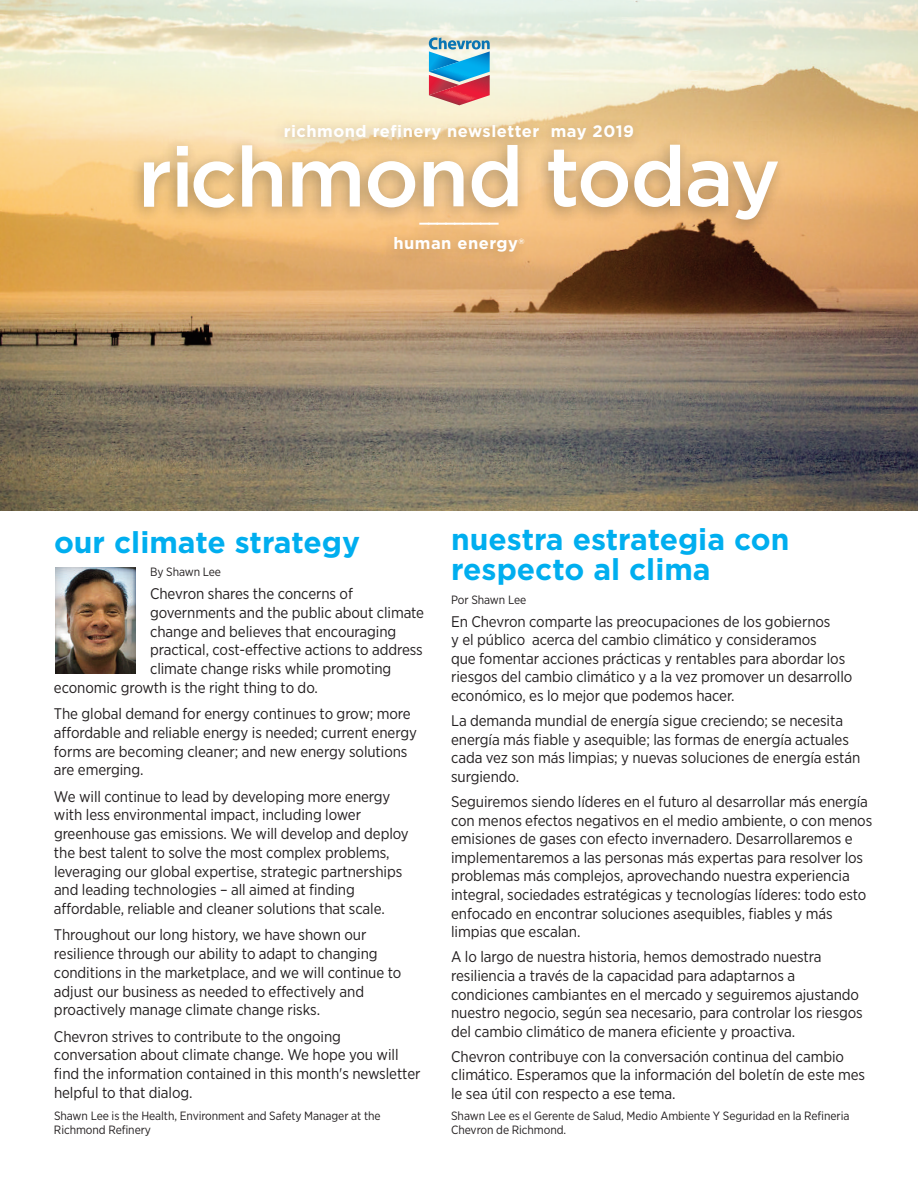
<style>
.page{position:relative;width:918px;height:1188px;background:#fff}
.page>*{position:absolute;margin:0;border:0;box-sizing:border-box;transform-origin:0 0}
.t1{font:500 84px "Gotham";letter-spacing:-.025em;color:#fff}
.t2{font:700 30px/30px "Gotham";color:#00aeef}
.t3{font:700 16.5px/26.4px "Gotham";letter-spacing:.03em;color:#fff;text-align:center}
.t4{font:15.3px/18.6px "Gotham Narrow";letter-spacing:-.005em;color:#231f20}
.t5{font:12px/14.2px "Gotham Narrow";letter-spacing:-.005em;color:#231f20}
</style>
<div class="page">
<img style="left:0;top:0;width:918px;height:511px">
<img style="left:55px;top:567px;width:80px;height:106px">
<img style="left:0;top:36px;width:918px;height:334px">
<p class="t3" style="left:284px;top:118px;width:352px">richmond refinery newsletter may 2019</p>
<h1 class="t1" style="left:138px;top:128px;width:644px">richmond today</h1>
<p class="t3" style="left:393px;top:203px;width:133px">_________ human energy<sup>®</sup></p>
<h2 class="t2" style="left:54px;top:527px;width:308px">our climate strategy</h2>
<p class="t5" style="left:150px;top:566px;width:73px">By Shawn Lee</p>
<p class="t4" style="left:150px;top:586px;width:204px">Chevron shares the concerns of</p>
<p class="t4" style="left:150px;top:604px;width:276px">governments and the public about climate</p>
<p class="t4" style="left:150px;top:623px;width:248px">change and believes that encouraging</p>
<p class="t4" style="left:150px;top:642px;width:274px">practical, cost-effective actions to address</p>
<p class="t4" style="left:150px;top:661px;width:243px">climate change risks while promoting</p>
<p class="t4" style="left:54px;top:679px;width:265px">economic growth is the right thing to do.</p>
<p class="t4" style="left:54px;top:706px;width:364px">The global demand for energy continues to grow; more affordable and reliable energy is needed; current energy forms are becoming cleaner; and new energy solutions are emerging.</p>
<p class="t4" style="left:54px;top:788px;width:356px">We will continue to lead by developing more energy with less environmental impact, including lower greenhouse gas emissions. We will develop and deploy the best talent to solve the most complex problems, leveraging our global expertise, strategic partnerships and leading technologies – all aimed at finding affordable, reliable and cleaner solutions that scale.</p>
<p class="t4" style="left:54px;top:927px;width:349px">Throughout our long history, we have shown our resilience through our ability to adapt to changing conditions in the marketplace, and we will continue to adjust our business as needed to effectively and proactively manage climate change risks.</p>
<p class="t4" style="left:54px;top:1028px;width:368px">Chevron strives to contribute to the ongoing conversation about climate change. We hope you will find the information contained in this month's newsletter helpful to that dialog.</p>
<p class="t5" style="left:54px;top:1109px;width:328px">Shawn Lee is the Health, Environment and Safety Manager at the<br>Richmond Refinery</p>
<h2 class="t2" style="left:451px;top:525px;width:340px">nuestra estrategia con respecto al clima</h2>
<p class="t5" style="left:451px;top:593px;width:77px">Por Shawn Lee</p>
<p class="t4" style="left:451px;top:613px;width:403px">En Chevron comparte las preocupaciones de los gobiernos<br>y el público acerca del cambio climático y consideramos<br>que fomentar acciones prácticas y rentables para abordar los riesgos del cambio climático y a la vez promover un desarrollo económico, es lo mejor que podemos hacer.</p>
<p class="t4" style="left:451px;top:713px;width:411px">La demanda mundial de energía sigue creciendo; se necesita energía más fiable y asequible; las formas de energía actuales cada vez son más limpias; y nuevas soluciones de energía están surgiendo.</p>
<p class="t4" style="left:451px;top:794px;width:423px">Seguiremos siendo líderes en el futuro al desarrollar más energía con menos efectos negativos en el medio ambiente, o con menos emisiones de gases con efecto invernadero. Desarrollaremos e implementaremos a las personas más expertas para resolver los problemas más complejos, aprovechando nuestra experiencia integral, sociedades estratégicas y tecnologías líderes: todo esto enfocado en encontrar soluciones asequibles, fiables y más limpias que escalan.</p>
<p class="t4" style="left:451px;top:949px;width:413px">A lo largo de nuestra historia, hemos demostrado nuestra resiliencia a través de la capacidad para adaptarnos a condiciones cambiantes en el mercado y seguiremos ajustando nuestro negocio, según sea necesario, para controlar los riesgos del cambio climático de manera eficiente y proactiva.</p>
<p class="t4" style="left:451px;top:1048px;width:416px">Chevron contribuye con la conversación continua del cambio climático. Esperamos que la información del boletín de este mes le sea útil con respecto a ese tema.</p>
<p class="t5" style="left:451px;top:1109px;width:400px">Shawn Lee es el Gerente de Salud, Medio Ambiente Y Seguridad en la Refineria<br>Chevron de Richmond.</p>
</div>
